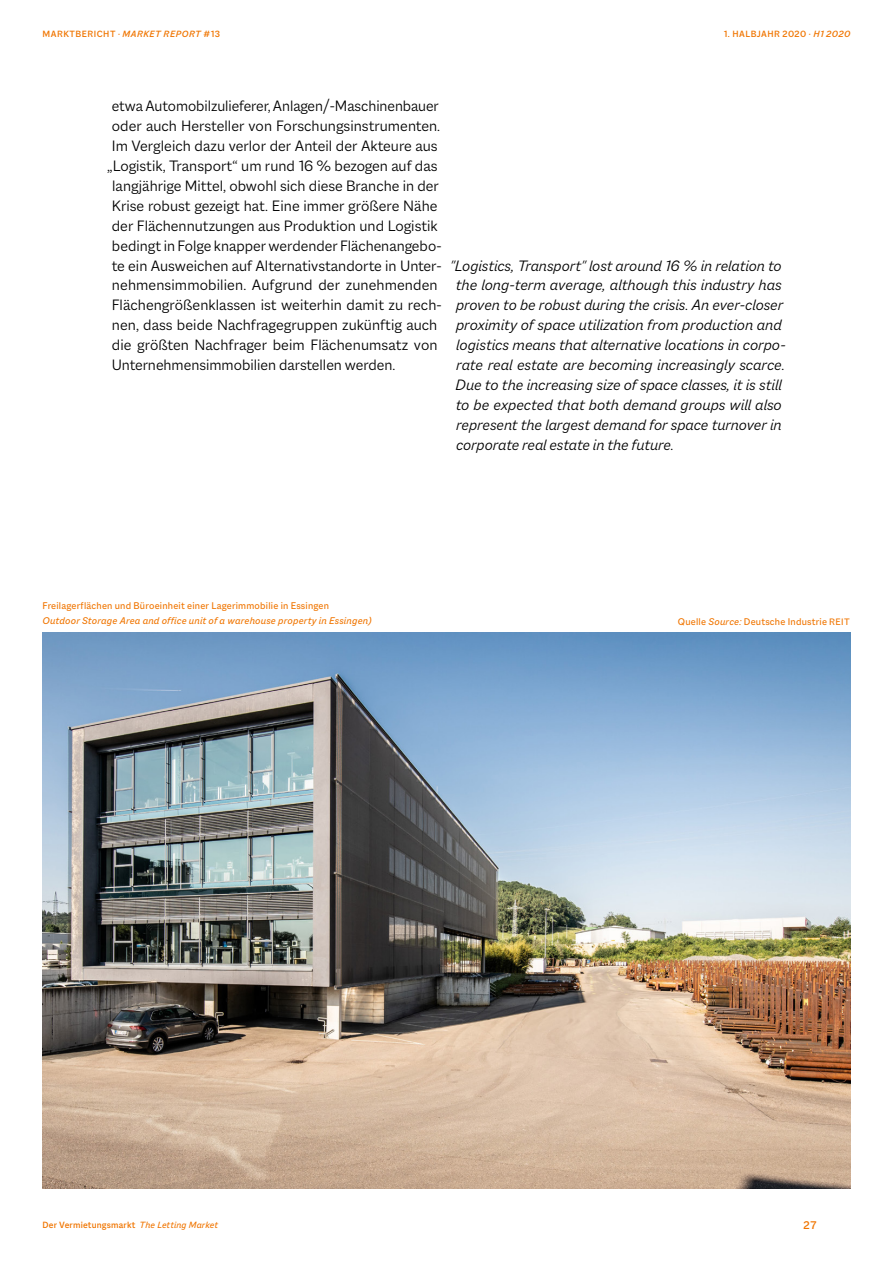
<style>
.page{position:relative;width:893px;height:1263px;background:#fff}
.page>*{position:absolute;margin:0;border:0;box-sizing:border-box;transform-origin:0 0}
.t1{font:300 16.2px "Macklin Sans";color:#000}
.t2{font:italic 300 16.2px/20px "Macklin Sans";color:#000}
.t3{font:500 12px "Macklin Sans";color:#f07500}
.t4{font:10.5px "Macklin Sans";letter-spacing:.02em;color:#f07500}
.t5{font:italic 10.5px "Macklin Sans";letter-spacing:.02em;color:#f07500}
.t6{font:500 9.75px "Macklin Sans";letter-spacing:.04em;color:#f07500}
.t7{font:500 9.75px "Macklin Sans";letter-spacing:.02em;color:#f07500}
.s1{font-style:italic}
.s2{font-size:10.05px}
.s3{font-weight:400;font-style:italic}
</style>
<div class="page">
<img style="left:43px;top:633px;width:807px;height:555px">
<p class="t6" style="left:43px;top:28px;width:179px">MARKTBERICHT · <span class="s1">MARKET REPORT</span> #13</p>
<p class="t6" style="left:724px;top:28px;width:128px">1. HALBJAHR 2020 · <span class="s1">H1 2020</span></p>
<p class="t1" style="left:112px;top:96px;width:328px">etwa Automobilzulieferer, Anlagen/-Maschinenbauer</p>
<p class="t1" style="left:112px;top:116px;width:330px">oder auch Hersteller von Forschungsinstrumenten.</p>
<p class="t1" style="left:112px;top:136px;width:327px">Im Vergleich dazu verlor der Anteil der Akteure aus</p>
<p class="t1" style="left:107px;top:156px;width:332px">„Logistik, Transport“ um rund 16 % bezogen auf das</p>
<p class="t1" style="left:112px;top:176px;width:328px">langjährige Mittel, obwohl sich diese Branche in der</p>
<p class="t1" style="left:112px;top:196px;width:327px">Krise robust gezeigt hat. Eine immer größere Nähe</p>
<p class="t1" style="left:112px;top:216px;width:327px">der Flächennutzungen aus Produktion und Logistik</p>
<p class="t1" style="left:112px;top:236px;width:331px">bedingt in Folge knapper werdender Flächenangebo-</p>
<p class="t1" style="left:112px;top:256px;width:332px">te ein Ausweichen auf Alternativstandorte in Unter-</p>
<p class="t1" style="left:112px;top:276px;width:327px">nehmensimmobilien. Aufgrund der zunehmenden</p>
<p class="t1" style="left:112px;top:296px;width:332px">Flächengrößenklassen ist weiterhin damit zu rech-</p>
<p class="t1" style="left:112px;top:316px;width:327px">nen, dass beide Nachfragegruppen zukünftig auch</p>
<p class="t1" style="left:112px;top:336px;width:327px">die größten Nachfrager beim Flächenumsatz von</p>
<p class="t1" style="left:112px;top:356px;width:285px">Unternehmensimmobilien darstellen werden.</p>
<p class="t2" style="left:456px;top:255px;width:332px;text-indent:-5px">"Logistics, Transport" lost around 16 % in relation to the long-term average, although this industry has proven to be robust during the crisis. An ever-closer proximity of space utilization from production and logistics means that alternative locations in corpo&shy;rate real estate are becoming increasingly scarce.<br>Due to the increasing size of space classes, it is still to be expected that both demand groups will also represent the largest demand for space turnover in corporate real estate in the future.</p>
<p class="t4" style="left:43px;top:600px;width:288px">Freilagerflächen und Büroeinheit einer Lagerimmobilie in Essingen</p>
<p class="t5" style="left:43px;top:615px;width:331px">Outdoor Storage Area and office unit of a warehouse property in Essingen)</p>
<p class="t4" style="left:678px;top:616px;width:173px">Quelle <span class="s1">Source:</span> Deutsche Industrie <span class="s2">REIT</span></p>
<p class="t7" style="left:43px;top:1219px;width:177px">Der Vermietungsmarkt <span class="s3">The Letting Market</span></p>
<p class="t3" style="left:803px;top:1218px;width:15px">27</p>
</div>
